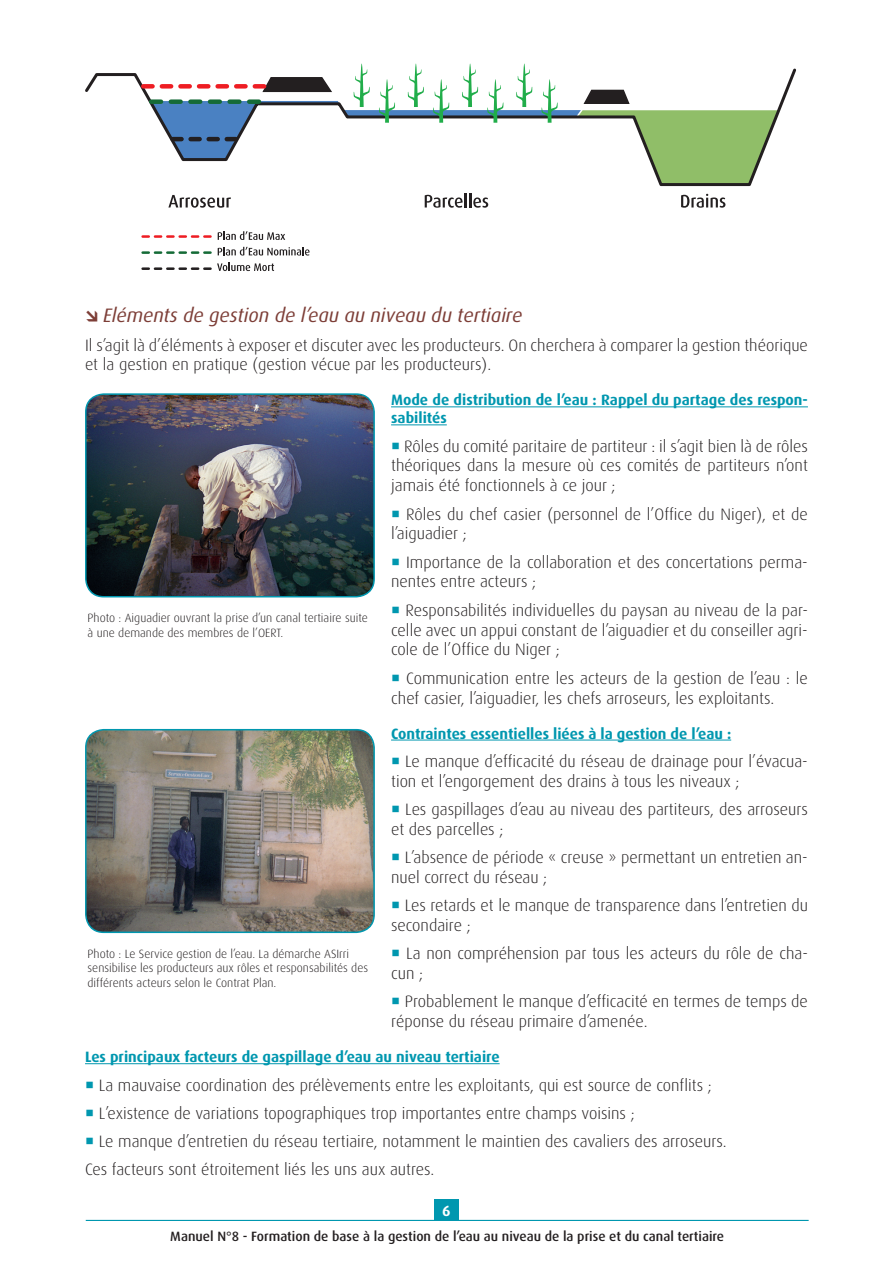
<style>
.page{position:relative;width:893px;height:1263px;background:#fff}
.page>*{position:absolute;margin:0;border:0;box-sizing:border-box;transform-origin:0 0}
.t1{font:italic 19.5px "Dax";color:#7d3e37}
.t2{font:300 16.5px/19.8px "Dax";color:#231f20}
.t3{font:700 15px/18px "Dax";color:#0097af}
.t4{font:700 15px "Dax";color:#fff}
.t5{font:500 13.5px "Dax";color:#231f20}
.t6{font:300 12px/14.4px "Dax";color:#231f20}
.s1{color:#0097af}
</style>
<div class="page">
<hr style="left:391px;top:406px;width:417px;height:1px;background:#0097af">
<hr style="left:391px;top:424px;width:56px;height:1px;background:#0097af">
<hr style="left:391px;top:740px;width:340px;height:1px;background:#0097af">
<hr style="left:85px;top:1063px;width:415px;height:1px;background:#0097af">
<div style="left:434px;top:1199px;width:25px;height:22px;background:#0097af"></div>
<hr style="left:86px;top:1220px;width:723px;height:1px;background:#0097af">
<svg style="left:85px;top:68px;width:711px;height:119px"></svg>
<svg style="left:143px;top:235px;width:68px;height:3px"></svg>
<svg style="left:143px;top:251px;width:68px;height:3px"></svg>
<svg style="left:143px;top:267px;width:68px;height:3px"></svg>
<svg style="left:143px;top:64px;width:636px;height:121px"></svg>
<svg style="left:168px;top:195px;width:63px;height:13px"></svg>
<svg style="left:218px;top:231px;width:67px;height:9px"></svg>
<svg style="left:218px;top:247px;width:92px;height:9px"></svg>
<svg style="left:217px;top:262px;width:57px;height:9px"></svg>
<svg style="left:425px;top:193px;width:63px;height:15px"></svg>
<svg style="left:681px;top:194px;width:44px;height:14px"></svg>
<img style="left:86px;top:394px;width:288px;height:203px">
<div style="left:85px;top:393px;width:290px;height:204px;border:2px solid #0097af;border-radius:18px"></div>
<img style="left:86px;top:730px;width:288px;height:202px">
<div style="left:85px;top:729px;width:290px;height:204px;border:2px solid #0097af;border-radius:18px"></div>
<p class="t1" style="left:85px;top:305px;width:439px">→ Eléments de gestion de l’eau au niveau du tertiaire</p>
<p class="t2" style="left:85px;top:335px;width:724px">Il s’agit là d’éléments à exposer et discuter avec les producteurs. On cherchera à comparer la gestion théorique et la gestion en pratique (gestion vécue par les producteurs).</p>
<p class="t3" style="left:391px;top:391px;width:418px">Mode de distribution de l’eau : Rappel du partage des respon&shy;sabilités</p>
<p class="t2" style="left:391px;top:436px;width:418px;text-align:justify"><span class="s1">○</span> Rôles du comité paritaire de partiteur : il s’agit bien là de rôles théoriques dans la mesure où ces comités de partiteurs n’ont jamais été fonctionnels à ce jour ;</p>
<p class="t2" style="left:391px;top:504px;width:418px"><span class="s1">○</span> Rôles du chef casier (personnel de l’Office du Niger), et de l’aiguadier ;</p>
<p class="t2" style="left:391px;top:552px;width:418px"><span class="s1">○</span> Importance de la collaboration et des concertations perma&shy;nentes entre acteurs ;</p>
<p class="t2" style="left:391px;top:600px;width:418px;text-align:justify"><span class="s1">○</span> Responsabilités individuelles du paysan au niveau de la par&shy;celle avec un appui constant de l’aiguadier et du conseiller agri&shy;cole de l’Office du Niger ;</p>
<p class="t2" style="left:391px;top:668px;width:418px"><span class="s1">○</span> Communication entre les acteurs de la gestion de l’eau : le chef casier, l’aiguadier, les chefs arroseurs, les exploitants.</p>
<p class="t3" style="left:391px;top:724px;width:342px">Contraintes essentielles liées à la gestion de l’eau :</p>
<p class="t2" style="left:391px;top:751px;width:418px"><span class="s1">○</span> Le manque d’efficacité du réseau de drainage pour l’évacua&shy;tion et l’engorgement des drains à tous les niveaux ;</p>
<p class="t2" style="left:391px;top:799px;width:418px"><span class="s1">○</span> Les gaspillages d’eau au niveau des partiteurs, des arroseurs et des parcelles ;</p>
<p class="t2" style="left:391px;top:848px;width:418px"><span class="s1">○</span> L’absence de période « creuse » permettant un entretien an&shy;nuel correct du réseau ;</p>
<p class="t2" style="left:391px;top:896px;width:418px"><span class="s1">○</span> Les retards et le manque de transparence dans l’entretien du secondaire ;</p>
<p class="t2" style="left:391px;top:944px;width:418px"><span class="s1">○</span> La non compréhension par tous les acteurs du rôle de cha&shy;cun ;</p>
<p class="t2" style="left:391px;top:992px;width:418px"><span class="s1">○</span> Probablement le manque d’efficacité en termes de temps de réponse du réseau primaire d’amenée.</p>
<p class="t3" style="left:85px;top:1048px;width:416px">Les principaux facteurs de gaspillage d’eau au niveau tertiaire</p>
<p class="t2" style="left:85px;top:1075px;width:628px"><span class="s1">○</span> La mauvaise coordination des prélèvements entre les exploitants, qui est source de conflits ;</p>
<p class="t2" style="left:85px;top:1103px;width:551px"><span class="s1">○</span> L’existence de variations topographiques trop importantes entre champs voisins ;</p>
<p class="t2" style="left:85px;top:1127px;width:643px;line-height:28.3px"><span class="s1">○</span> Le manque d’entretien du réseau tertiaire, notamment le maintien des cavaliers des arroseurs.<br>Ces facteurs sont étroitement liés les uns aux autres.</p>
<p class="t4" style="left:442px;top:1202px;width:10px">6</p>
<p class="t5" style="left:170px;top:1229px;width:555px">Manuel N°8 - Formation de base à la gestion de l’eau au niveau de la prise et du canal tertiaire</p>
<p class="t6" style="left:88px;top:611px;width:282px">Photo : Aiguadier ouvrant la prise d’un canal tertiaire suite à une demande des membres de l’OERT.</p>
<p class="t6" style="left:88px;top:946px;width:282px">Photo : Le Service gestion de l’eau. La démarche ASIrri sensibilise les producteurs aux rôles et responsabilités des différents acteurs selon le Contrat Plan.</p>
</div>
